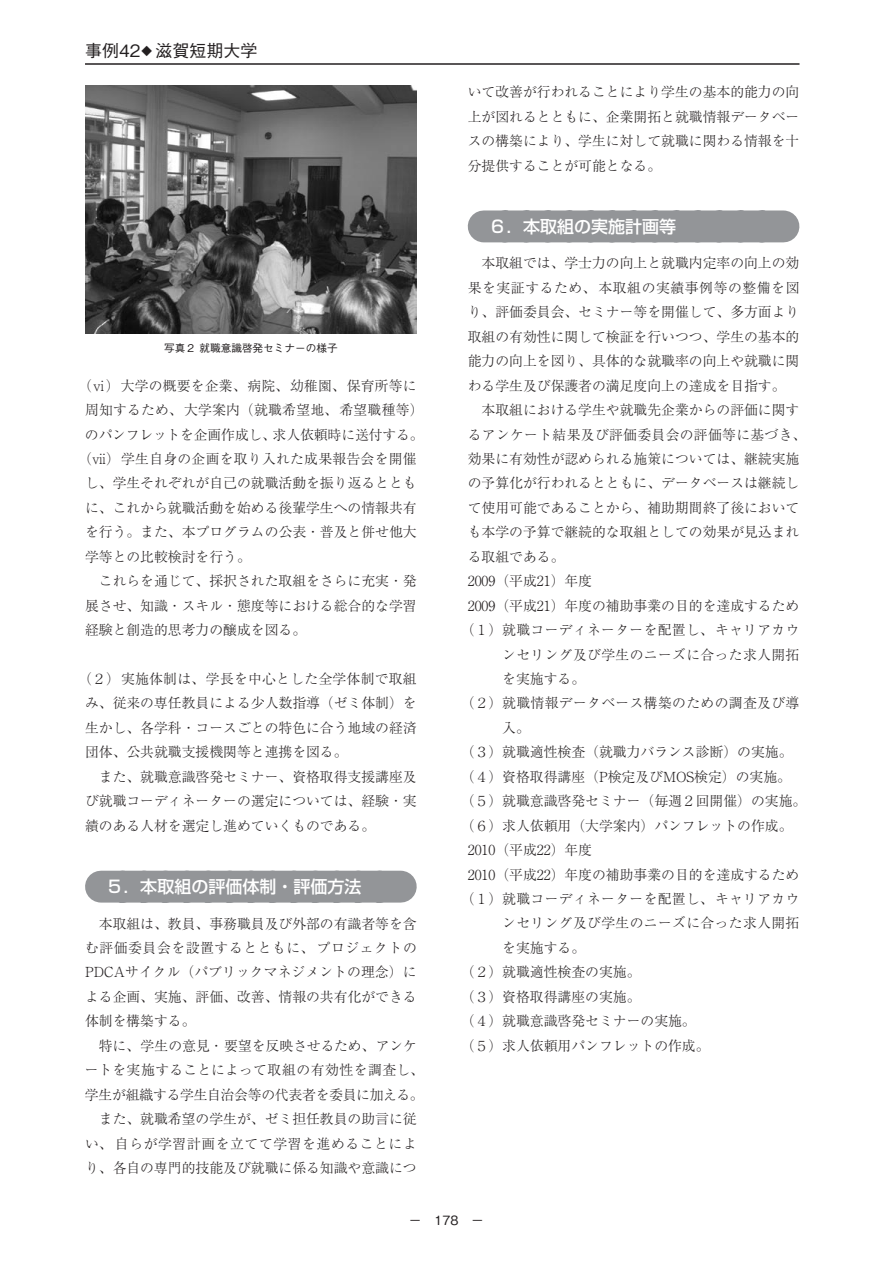
<style>
.page{position:relative;width:893px;height:1263px;background:#fff}
.page>*{position:absolute;margin:0;border:0;box-sizing:border-box;transform-origin:0 0}
.t1{font:500 16.95px "Shin Go Pro";color:#fff}
.t2{font:500 16.95px "Gothic BBB Pro";color:#231f20}
.t3{font:300 13.8px/24.5px "Ryumin Pro";color:#231f20;text-align:justify}
.t4{font:300 13.8px "Ryumin Pro";letter-spacing:.025em;color:#231f20}
.t5{font:300 13.8px "Ryumin Pro";letter-spacing:.02em;color:#231f20}
.t6{font:500 12.75px "Gothic BBB Pro";color:#231f20}
.t7{font:500 10.65px "Gothic BBB Pro";color:#231f20}
.s1{font-size:10.65px}
</style>
<div class="page">
<hr style="left:85px;top:64px;width:714px;height:1px;background:#231f20">
<div style="left:101px;top:871px;width:300px;height:31px;background:#939598"></div>
<img style="left:85px;top:85px;width:332px;height:249px">
<div style="left:484px;top:210px;width:299px;height:32px;background:#939598"></div>
<p class="t2" style="left:85px;top:38px;width:174px">事例42<span class="s1">◆</span> 滋賀短期大学</p>
<p class="t7" style="left:164px;top:339px;width:175px">写真２ 就職意識啓発セミナーの様子</p>
<p class="t3" style="left:78px;top:372px;width:340px">（ⅵ）大学の概要を企業、病院、幼稚園、保育所等に</p>
<p class="t5" style="left:85px;top:399px;width:340px">周知するため、大学案内（就職希望地、希望職種等）</p>
<p class="t3" style="left:85px;top:421px;width:340px">のパンフレットを企画作成し、求人依頼時に送付する。</p>
<p class="t5" style="left:78px;top:448px;width:340px">（ⅶ）学生自身の企画を取り入れた成果報告会を開催</p>
<p class="t3" style="left:85px;top:470px;width:333px">し、学生それぞれが自己の就職活動を振り返るととも</p>
<p class="t3" style="left:85px;top:494px;width:333px">に、これから就職活動を始める後輩学生への情報共有</p>
<p class="t3" style="left:85px;top:519px;width:333px">を行う。また、本プログラムの公表・普及と併せ他大</p>
<p class="t3" style="left:85px;top:543px;width:167px">学等との比較検討を行う。</p>
<p class="t3" style="left:99px;top:568px;width:319px">これらを通じて、採択された取組をさらに充実・発</p>
<p class="t3" style="left:85px;top:592px;width:333px">展させ、知識・スキル・態度等における総合的な学習</p>
<p class="t3" style="left:85px;top:617px;width:223px">経験と創造的思考力の醸成を図る。</p>
<p class="t3" style="left:85px;top:665px;width:333px;text-indent:-7px">（２）実施体制は、学長を中心とした全学体制で取組み、従来の専任教員による少人数指導（ゼミ体制）を生かし、各学科・コースごとの特色に合う地域の経済団体、公共就職支援機関等と連携を図る。</p>
<p class="t3" style="left:85px;top:763px;width:333px;text-indent:14px">また、就職意識啓発セミナー、資格取得支援講座及び就職コーディネーターの選定については、経験・実績のある人材を選定し進めていくものである。</p>
<p class="t1" style="left:106px;top:873px;width:257px">５．本取組の評価体制・評価方法</p>
<p class="t3" style="left:85px;top:910px;width:333px;text-indent:14px">本取組は、教員、事務職員及び外部の有識者等を含む評価委員会を設置するとともに、プロジェクトのPDCAサイクル（パブリックマネジメントの理念）による企画、実施、評価、改善、情報の共有化ができる体制を構築する。</p>
<p class="t3" style="left:85px;top:1032px;width:341px;text-align:center">特に、学生の意見・要望を反映させるため、アンケ<br>ートを実施することによって取組の有効性を調査し、学生が組織する学生自治会等の代表者を委員に加える。また、就職希望の学生が、ゼミ担任教員の助言に従<br>い、自らが学習計画を立てて学習を進めることにより、各自の専門的技能及び就職に係る知識や意識につ</p>
<p class="t3" style="left:468px;top:79px;width:333px">いて改善が行われることにより学生の基本的能力の向上が図れるとともに、企業開拓と就職情報データベースの構築により、学生に対して就職に関わる情報を十分提供することが可能となる。</p>
<p class="t1" style="left:489px;top:213px;width:189px">６．本取組の実施計画等</p>
<p class="t3" style="left:468px;top:250px;width:333px;text-indent:14px">本取組では、学士力の向上と就職内定率の向上の効果を実証するため、本取組の実績事例等の整備を図り、評価委員会、セミナー等を開催して、多方面より取組の有効性に関して検証を行いつつ、学生の基本的能力の向上を図り、具体的な就職率の向上や就職に関わる学生及び保護者の満足度向上の達成を目指す。</p>
<p class="t3" style="left:482px;top:397px;width:319px">本取組における学生や就職先企業からの評価に関す</p>
<p class="t4" style="left:468px;top:423px;width:340px">るアンケート結果及び評価委員会の評価等に基づき、</p>
<p class="t3" style="left:468px;top:445px;width:333px">効果に有効性が認められる施策については、継続実施</p>
<p class="t3" style="left:468px;top:470px;width:333px">の予算化が行われるとともに、データベースは継続し</p>
<p class="t3" style="left:468px;top:494px;width:333px">て使用可能であることから、補助期間終了後において</p>
<p class="t3" style="left:468px;top:519px;width:333px">も本学の予算で継続的な取組としての効果が見込まれ</p>
<p class="t3" style="left:468px;top:543px;width:98px">る取組である。</p>
<p class="t3" style="left:468px;top:568px;width:126px">2009（平成21）年度</p>
<p class="t3" style="left:468px;top:592px;width:333px">2009（平成21）年度の補助事業の目的を達成するため</p>
<p class="t4" style="left:461px;top:619px;width:340px">（１）就職コーディネーターを配置し、キャリアカウ</p>
<p class="t4" style="left:502px;top:643px;width:299px">ンセリング及び学生のニーズに合った求人開拓</p>
<p class="t3" style="left:502px;top:665px;width:84px">を実施する。</p>
<p class="t4" style="left:461px;top:692px;width:340px">（２）就職情報データベース構築のための調査及び導</p>
<p class="t3" style="left:502px;top:714px;width:29px">入。</p>
<p class="t3" style="left:461px;top:739px;width:333px">（３）就職適性検査（就職力バランス診断）の実施。</p>
<p class="t3" style="left:461px;top:763px;width:332px">（４）資格取得講座（P検定及びMOS検定）の実施。</p>
<p class="t3" style="left:461px;top:788px;width:347px">（５）就職意識啓発セミナー（毎週２回開催）の実施。</p>
<p class="t3" style="left:461px;top:812px;width:333px">（６）求人依頼用（大学案内）パンフレットの作成。</p>
<p class="t3" style="left:468px;top:837px;width:126px">2010（平成22）年度</p>
<p class="t3" style="left:468px;top:861px;width:333px">2010（平成22）年度の補助事業の目的を達成するため</p>
<p class="t4" style="left:461px;top:888px;width:340px">（１）就職コーディネーターを配置し、キャリアカウ</p>
<p class="t4" style="left:502px;top:912px;width:299px">ンセリング及び学生のニーズに合った求人開拓</p>
<p class="t3" style="left:502px;top:934px;width:84px">を実施する。</p>
<p class="t3" style="left:461px;top:959px;width:181px">（２）就職適性検査の実施。</p>
<p class="t3" style="left:461px;top:983px;width:181px">（３）資格取得講座の実施。</p>
<p class="t3" style="left:461px;top:1008px;width:236px">（４）就職意識啓発セミナーの実施。</p>
<p class="t3" style="left:461px;top:1032px;width:250px">（５）求人依頼用パンフレットの作成。</p>
<p class="t6" style="left:409px;top:1210px;width:77px">－　178　－</p>
</div>
